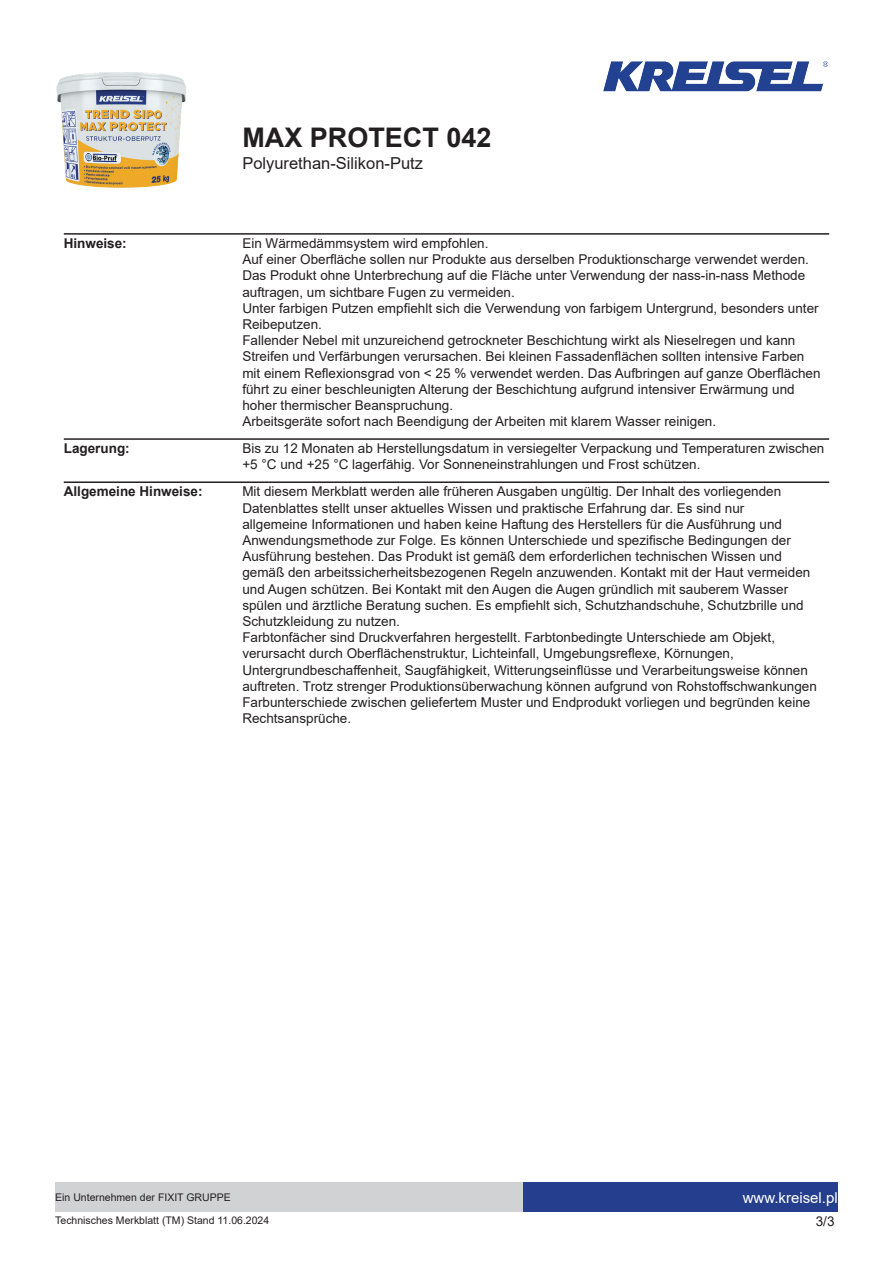
<style>
.page{position:relative;width:893px;height:1263px;background:#fff}
.page>*{position:absolute;margin:0;border:0;box-sizing:border-box;transform-origin:0 0}
.t1{font:700 27px "Arial";color:#231f20}
.t2{font:16.5px "Arial";color:#231f20}
.t3{font:15px "Arial";color:#fff}
.t4{font:13.5px/16.2px "Arial";color:#231f20}
.t5{font:700 13.5px "Arial";color:#231f20}
.t6{font:10.5px "Arial";color:#231f20}
</style>
<div class="page">
<img style="left:56px;top:72px;width:130px;height:116px">
<img style="left:603px;top:61px;width:226px;height:31px">
<div style="left:523px;top:1182px;width:315px;height:30px;background:#253f8e"></div>
<div style="left:55px;top:1182px;width:468px;height:30px;background:#d1d2d4"></div>
<hr style="left:64px;top:233px;width:765px;height:2px;background:#231f20">
<hr style="left:64px;top:438px;width:765px;height:2px;background:#231f20">
<hr style="left:64px;top:481px;width:765px;height:2px;background:#231f20">
<h1 class="t1" style="left:242px;top:119px;width:251px">MAX PROTECT 042</h1>
<p class="t2" style="left:242px;top:152px;width:182px">Polyurethan-Silikon-Putz</p>
<p class="t5" style="left:64px;top:234px;width:65px">Hinweise:</p>
<p class="t4" style="left:242px;top:235px;width:580px">Ein Wärmedämmsystem wird empfohlen.<br>Auf einer Oberfläche sollen nur Produkte aus derselben Produktionscharge verwendet werden.<br>Das Produkt ohne Unterbrechung auf die Fläche unter Verwendung der nass-in-nass Methode auftragen, um sichtbare Fugen zu vermeiden.<br>Unter farbigen Putzen empfiehlt sich die Verwendung von farbigem Untergrund, besonders unter Reibeputzen.<br>Fallender Nebel mit unzureichend getrockneter Beschichtung wirkt als Nieselregen und kann Streifen und Verfärbungen verursachen. Bei kleinen Fassadenflächen sollten intensive Farben mit einem Reflexionsgrad von &lt; 25 % verwendet werden. Das Aufbringen auf ganze Oberflächen führt zu einer beschleunigten Alterung der Beschichtung aufgrund intensiver Erwärmung und hoher thermischer Beanspruchung.<br>Arbeitsgeräte sofort nach Beendigung der Arbeiten mit klarem Wasser reinigen.</p>
<p class="t5" style="left:64px;top:439px;width:68px">Lagerung:</p>
<p class="t4" style="left:242px;top:440px;width:584px">Bis zu 12 Monaten ab Herstellungsdatum in versiegelter Verpackung und Temperaturen zwischen +5 °C und +25 °C lagerfähig. Vor Sonneneinstrahlungen und Frost schützen.</p>
<p class="t5" style="left:64px;top:482px;width:140px">Allgemeine Hinweise:</p>
<p class="t4" style="left:242px;top:483px;width:576px">Mit diesem Merkblatt werden alle früheren Ausgaben ungültig. Der Inhalt des vorliegenden Datenblattes stellt unser aktuelles Wissen und praktische Erfahrung dar. Es sind nur<br>allgemeine Informationen und haben keine Haftung des Herstellers für die Ausführung und Anwendungsmethode zur Folge. Es können Unterschiede und spezifische Bedingungen der Ausführung bestehen. Das Produkt ist gemäß dem erforderlichen technischen Wissen und gemäß den arbeitssicherheitsbezogenen Regeln anzuwenden. Kontakt mit der Haut vermeiden und Augen schützen. Bei Kontakt mit den Augen die Augen gründlich mit sauberem Wasser spülen und ärztliche Beratung suchen. Es empfiehlt sich, Schutzhandschuhe, Schutzbrille und Schutzkleidung zu nutzen.<br>Farbtonfächer sind Druckverfahren hergestellt. Farbtonbedingte Unterschiede am Objekt, verursacht durch Oberflächenstruktur, Lichteinfall, Umgebungsreflexe, Körnungen, Untergrundbeschaffenheit, Saugfähigkeit, Witterungseinflüsse und Verarbeitungsweise können auftreten. Trotz strenger Produktionsüberwachung können aufgrund von Rohstoffschwankungen Farbunterschiede zwischen geliefertem Muster und Endprodukt vorliegen und begründen keine Rechtsansprüche.</p>
<p class="t6" style="left:55px;top:1190px;width:177px">Ein Unternehmen der FIXIT GRUPPE</p>
<p class="t3" style="left:743px;top:1187px;width:97px">www.kreisel.pl</p>
<p class="t6" style="left:55px;top:1213px;width:215px">Technisches Merkblatt (TM) Stand 11.06.2024</p>
<p class="t4" style="left:816px;top:1213px;width:20px">3/3</p>
</div>
